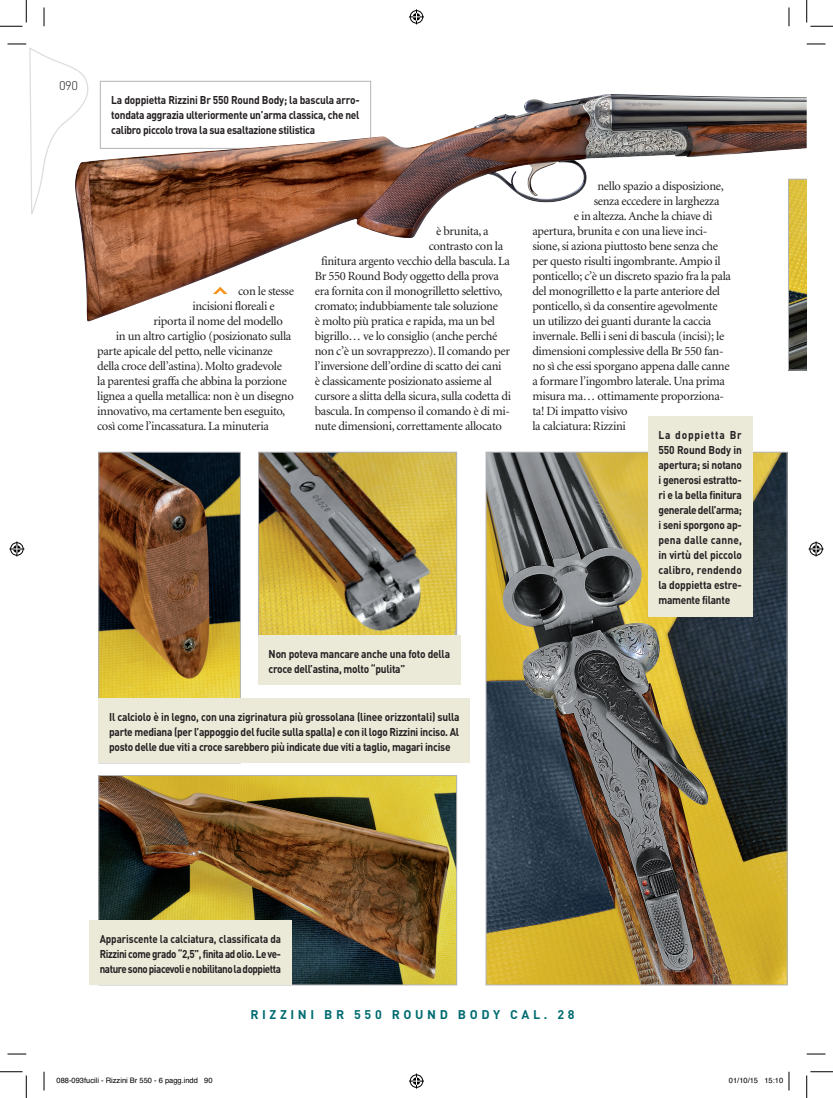
<style>
.page{position:relative;width:833px;height:1098px;background:#fff}
.page>*{position:absolute;margin:0;border:0;box-sizing:border-box;transform-origin:0 0}
.t1{font:12.5px "Minion";letter-spacing:-.025em;color:#231f20}
.t2{font:12.5px "DIN Bold";letter-spacing:.29em;color:#006c71}
.t3{font:12.5px "DIN Light";color:#231f20}
.t4{font:11.25px/15px "DIN Bold";letter-spacing:-.025em;color:#231f20;text-align:justify;scale:.9 1}
.t5{font:11.25px/15px "DIN Bold";letter-spacing:-.025em;color:#231f20;text-align:justify;scale:.87 1}
.t6{font:7.5px "Helvetica";color:#000}
</style>
<div class="page">
<img style="left:100px;top:777px;width:354px;height:206px">
<div style="left:98px;top:775px;width:358px;height:210px;border:1px solid #b2b3b7"></div>
<svg style="left:788px;top:179px;width:18px;height:191px"></svg>
<img style="left:260px;top:454px;width:194px;height:181px">
<div style="left:258px;top:452px;width:198px;height:229px;border:1px solid #b2b3b7"></div>
<img style="left:487px;top:454px;width:297px;height:529px">
<img style="left:100px;top:454px;width:138px;height:244px">
<div style="left:98px;top:452px;width:142px;height:311px;border:1px solid #b2b3b7"></div>
<div style="left:647px;top:417px;width:105px;height:200px;background:#ebead9"></div>
<div style="left:258px;top:635px;width:202px;height:50px;background:#ebead9"></div>
<div style="left:98px;top:698px;width:372px;height:65px;background:#ebead9"></div>
<div style="left:89px;top:920px;width:202px;height:65px;background:#ebead9"></div>
<div style="left:100px;top:81px;width:271px;height:68px;border:1px solid #b2b3b7"></div>
<img style="left:89px;top:94px;width:646px;height:227px">
<svg style="left:8px;top:44px;width:81px;height:278px"></svg>
<svg style="left:806px;top:44px;width:19px;height:1px"></svg>
<svg style="left:8px;top:1053px;width:18px;height:2px"></svg>
<svg style="left:806px;top:1053px;width:19px;height:2px"></svg>
<svg style="left:44px;top:7px;width:1px;height:19px"></svg>
<svg style="left:44px;top:1072px;width:1px;height:18px"></svg>
<svg style="left:788px;top:7px;width:1px;height:19px"></svg>
<svg style="left:0;top:0;width:27px;height:27px"></svg>
<svg style="left:0;top:1071px;width:27px;height:27px"></svg>
<svg style="left:806px;top:0;width:26px;height:27px"></svg>
<svg style="left:806px;top:1071px;width:26px;height:27px"></svg>
<svg style="left:409px;top:9px;width:15px;height:15px"></svg>
<svg style="left:409px;top:1073px;width:15px;height:15px"></svg>
<svg style="left:9px;top:541px;width:15px;height:15px"></svg>
<svg style="left:808px;top:541px;width:15px;height:15px"></svg>
<svg style="left:788px;top:1072px;width:1px;height:18px"></svg>
<p class="t3" style="left:59px;top:78px;width:21px">090</p>
<p class="t4" style="left:111px;top:92px;width:277px">La doppietta Rizzini Br 550 Round Body; la bascula arro&shy;tondata aggrazia ulteriormente un’arma classica, che nel calibro piccolo trova la sua esaltazione stilistica</p>
<p class="t1" style="left:238px;top:285px;width:57px">con le stesse</p>
<p class="t1" style="left:192px;top:300px;width:84px">incisioni floreali e</p>
<p class="t1" style="left:153px;top:315px;width:131px">riporta il nome del modello</p>
<p class="t1" style="left:116px;top:330px;width:177px">in un altro cartiglio (posizionato sulla</p>
<p class="t1" style="left:97px;top:345px;width:177px">parte apicale del petto, nelle vicinanze</p>
<p class="t1" style="left:97px;top:360px;width:186px">della croce dell’astina). Molto gradevole</p>
<p class="t1" style="left:97px;top:375px;width:191px">la parentesi graffa che abbina la porzione</p>
<p class="t1" style="left:97px;top:390px;width:198px">lignea a quella metallica: non è un disegno</p>
<p class="t1" style="left:97px;top:405px;width:189px">innovativo, ma certamente ben eseguito,</p>
<p class="t1" style="left:97px;top:420px;width:173px">così come l’incassatura. La minuteria</p>
<p class="t1" style="left:436px;top:225px;width:54px">è brunita, a</p>
<p class="t1" style="left:428px;top:240px;width:76px">contrasto con la</p>
<p class="t1" style="left:321px;top:255px;width:190px">finitura argento vecchio della bascula. La</p>
<p class="t1" style="left:314px;top:270px;width:185px">Br 550 Round Body oggetto della prova</p>
<p class="t1" style="left:314px;top:285px;width:189px">era fornita con il monogrilletto selettivo,</p>
<p class="t1" style="left:314px;top:300px;width:184px">cromato; indubbiamente tale soluzione</p>
<p class="t1" style="left:314px;top:315px;width:182px">è molto più pratica e rapida, ma un bel</p>
<p class="t1" style="left:314px;top:330px;width:184px">bigrillo… ve lo consiglio (anche perché</p>
<p class="t1" style="left:314px;top:345px;width:196px">non c’è un sovrapprezzo). Il comando per</p>
<p class="t1" style="left:314px;top:360px;width:188px">l’inversione dell’ordine di scatto dei cani</p>
<p class="t1" style="left:314px;top:375px;width:179px">è classicamente posizionato assieme al</p>
<p class="t1" style="left:314px;top:390px;width:198px">cursore a slitta della sicura, sulla codetta di</p>
<p class="t1" style="left:314px;top:405px;width:196px">bascula. In compenso il comando è di mi-</p>
<p class="t1" style="left:314px;top:420px;width:188px">nute dimensioni, correttamente allocato</p>
<p class="t4" style="left:268px;top:646px;width:203px">Non poteva mancare anche una foto della croce dell’astina, molto “pulita”</p>
<p class="t4" style="left:109px;top:708px;width:391px">Il calciolo è in legno, con una zigrinatura più grossolana (linee orizzontali) sulla parte mediana (per l’appoggio del fucile sulla spalla) e con il logo Rizzini inciso. Al posto delle due viti a croce sarebbero più indicate due viti a taglio, magari incise</p>
<p class="t1" style="left:597px;top:180px;width:128px">nello spazio a disposizione,</p>
<p class="t1" style="left:593px;top:195px;width:127px">senza eccedere in larghezza</p>
<p class="t1" style="left:573px;top:210px;width:140px">e in altezza. Anche la chiave di</p>
<p class="t1" style="left:532px;top:225px;width:176px">apertura, brunita e con una lieve inci-</p>
<p class="t1" style="left:532px;top:240px;width:187px">sione, si aziona piuttosto bene senza che</p>
<p class="t1" style="left:532px;top:255px;width:190px">per questo risulti ingombrante. Ampio il</p>
<p class="t1" style="left:532px;top:270px;width:200px">ponticello; c’è un discreto spazio fra la pala</p>
<p class="t1" style="left:532px;top:285px;width:189px">del monogrilletto e la parte anteriore del</p>
<p class="t1" style="left:532px;top:300px;width:187px">ponticello, sì da consentire agevolmente</p>
<p class="t1" style="left:532px;top:315px;width:180px">un utilizzo dei guanti durante la caccia</p>
<p class="t1" style="left:532px;top:330px;width:193px">invernale. Belli i seni di bascula (incisi); le</p>
<p class="t1" style="left:532px;top:345px;width:192px">dimensioni complessive della Br 550 fan-</p>
<p class="t1" style="left:532px;top:360px;width:199px">no sì che essi sporgano appena dalle canne</p>
<p class="t1" style="left:532px;top:375px;width:194px">a formare l’ingombro laterale. Una prima</p>
<p class="t1" style="left:532px;top:390px;width:193px">misura ma… ottimamente proporziona-</p>
<p class="t1" style="left:532px;top:405px;width:97px">ta! Di impatto visivo</p>
<p class="t1" style="left:532px;top:420px;width:95px">la calciatura: Rizzini</p>
<p class="t4" style="left:658px;top:427px;width:94px">La doppietta Br 550 Round Body in apertura; si notano i generosi estratto&shy;ri e la bella finitura generale dell’arma; i seni sporgono ap&shy;pena dalle canne, in virtù del piccolo calibro, rendendo la doppietta estre&shy;mamente filante</p>
<p class="t5" style="left:100px;top:930px;width:210px">Appariscente la calciatura, classificata da Rizzini come grado “2,5”, finita ad olio. Le ve&shy;nature sono piacevoli e nobilitano la doppietta</p>
<p class="t2" style="left:250px;top:1007px;width:325px">Rizzini Br 550 Round Body cal. 28</p>
<p class="t6" style="left:56px;top:1074px;width:157px">088-093fucili - Rizzini Br 550 - 6 pagg.indd 90</p>
<p class="t6" style="left:728px;top:1074px;width:56px">01/10/15 15:10</p>
</div>
